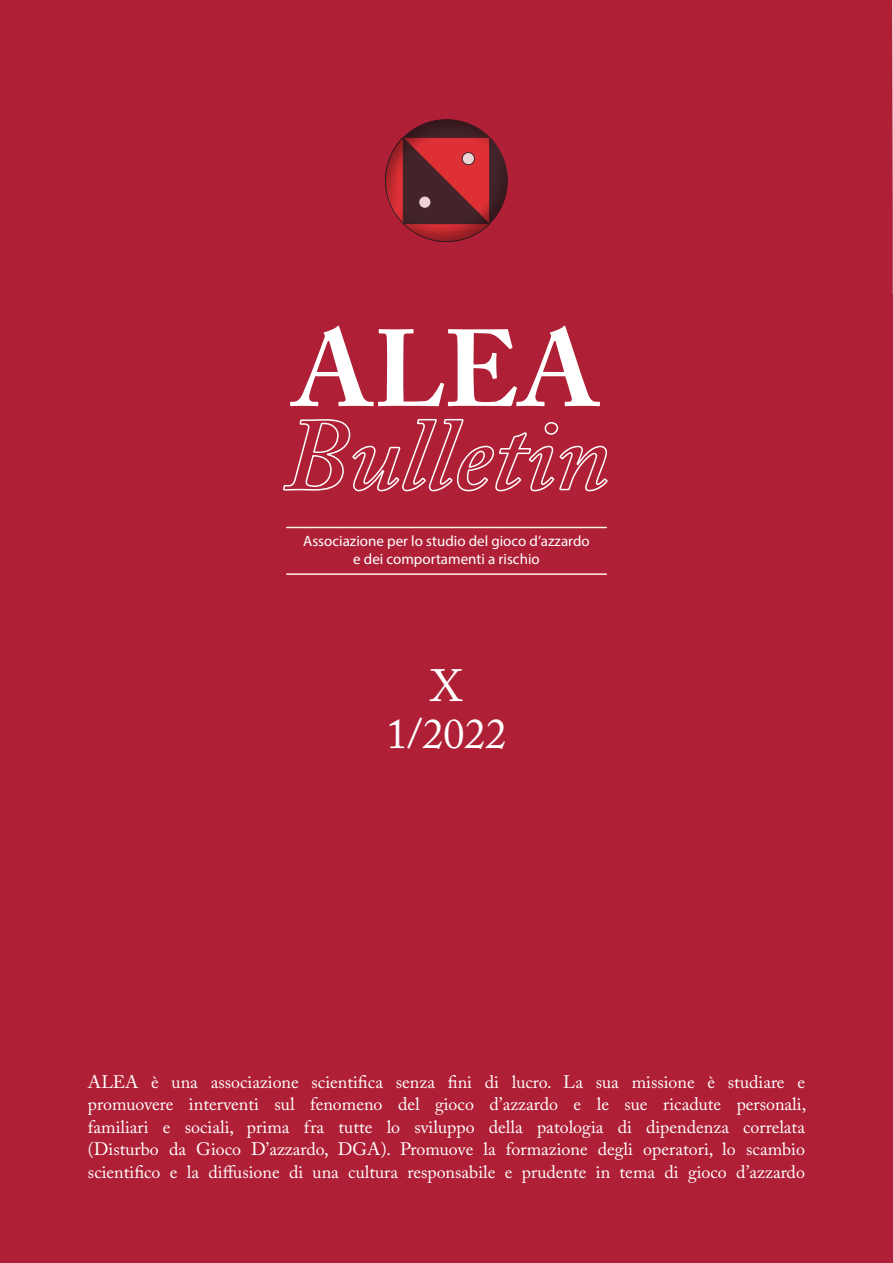
<style>
.page{position:relative;width:893px;height:1263px;background:#fff}
.page>*{position:absolute;margin:0;border:0;box-sizing:border-box;transform-origin:0 0}
.t1{font:700 108px "Adobe Caslon Pro";color:#fff}
.Number_-_Issue_-_Pri{font:45px "Adobe Caslon Pro";color:#fff}
.t2{font:42px "Adobe Caslon Pro";color:#fff}
.Magazine_Title_Sub{font:18px/22.5px "Adobe Caslon Pro";color:#fff;text-align:justify}
.Magazine_Title_Sub-2{font:15px "Myriad Pro";color:#fff}
</style>
<div class="page">
<div style="left:0;top:0;width:892px;height:1263px;background:#af2036"></div>
<div style="left:370px;top:118px;width:139px;height:143px;background:#231f20;opacity:.5"></div>
<svg style="left:283px;top:418px;width:325px;height:74px"></svg>
<hr style="left:287px;top:527px;width:319px;height:1px;background:#fef5e7">
<hr style="left:287px;top:573px;width:319px;height:2px;background:#fef5e7">
<svg style="left:892px;top:294px;width:1px;height:15px"></svg>
<p class="t1" style="left:294px;top:305px;width:306px">ALEA</p>
<p class="Magazine_Title_Sub-2" style="left:303px;top:532px;width:288px">Associazione per lo studio del gioco d’azzardo</p>
<p class="Magazine_Title_Sub-2" style="left:353px;top:550px;width:188px">e dei comportamenti a rischio</p>
<p class="Number_-_Issue_-_Pri" style="left:431px;top:659px;width:33px">X</p>
<p class="t2" style="left:387px;top:709px;width:121px">1/2022</p>
<p class="Magazine_Title_Sub" style="left:88px;top:1070px;width:720px">ALEA è una associazione scientifica senza fini di lucro. La sua missione è studiare e promuovere interventi sul fenomeno del gioco d’azzardo e le sue ricadute personali, familiari e sociali, prima fra tutte lo sviluppo della patologia di dipendenza correlata (Disturbo da Gioco D’azzardo, DGA). Promuove la formazione degli operatori, lo scambio scientifico e la diffusione di una cultura responsabile e prudente in tema di gioco d’azzardo</p>
</div>
